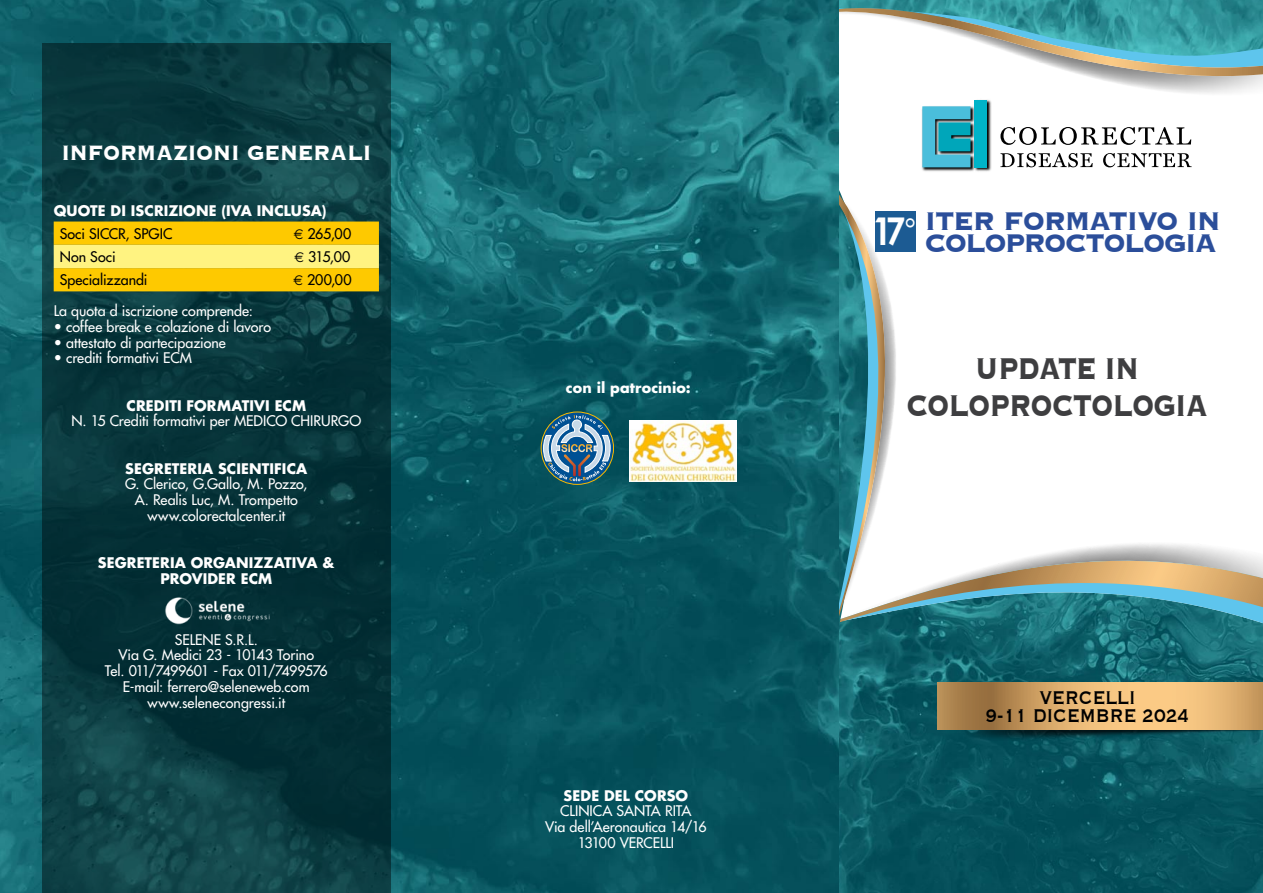
<style>
.page{position:relative;width:1263px;height:893px;background:#fff}
.page>*{position:absolute;margin:0;border:0;box-sizing:border-box;transform-origin:0 0}
.t1{font:700 39px/37.5px "Copperplate";letter-spacing:-.03em;color:#3e3e40;text-align:center;scale:.79 1}
.t2{font:700 33.15px "Copperplate";letter-spacing:-.045em;color:#2b4e9a;scale:.93 1}
.t3{font:700 27px "Copperplate";letter-spacing:-.02em;color:#fff;scale:.88 1}
.t4{font:24px/18px "Copperplate";color:#000;text-align:center;scale:.8 1}
.t5{font:14.25px/15.8px "Futura";color:#fff;text-align:center}
.t6{font:700 14.25px/15.8px "Futura";letter-spacing:.01em;color:#fff;text-align:center}
.t7{font:14.25px "Futura";color:#000}
.s1{font-family:"Euro Sans"}
.s2{font-family:"Century Gothic";font-size:38.25px;color:#fff}
</style>
<div class="page">
<img style="left:839px;top:639px;width:424px;height:254px">
<svg style="left:870px;top:626px;width:393px;height:13px"></svg>
<svg style="left:917px;top:544px;width:346px;height:82px"></svg>
<svg style="left:839px;top:0;width:424px;height:82px"></svg>
<svg style="left:839px;top:190px;width:78px;height:444px"></svg>
<img style="left:0;top:0;width:839px;height:893px">
<svg style="left:43px;top:43px;width:348px;height:850px;fill:#08353a"></svg>
<svg style="left:922px;top:100px;width:70px;height:72px"></svg>
<svg style="left:922px;top:106px;width:48px;height:61px"></svg>
<div style="left:974px;top:100px;width:12px;height:67px;background:#00b3c8"></div>
<svg style="left:1000px;top:127px;width:191px;height:18px"></svg>
<svg style="left:1000px;top:153px;width:93px;height:14px"></svg>
<svg style="left:1103px;top:153px;width:89px;height:14px"></svg>
<div style="left:875px;top:211px;width:40px;height:41px;background:#1c5b93"></div>
<img style="left:947px;top:729px;width:316px;height:17px">
<svg style="left:937px;top:682px;width:326px;height:47px"></svg>
<svg style="left:54px;top:222px;width:325px;height:69px"></svg>
<img style="left:156px;top:594px;width:121px;height:35px">
<svg style="left:541px;top:412px;width:72px;height:72px"></svg>
<svg style="left:543px;top:415px;width:67px;height:66px"></svg>
<div style="left:541px;top:412px;width:73px;height:73px;border:1px solid #faba00;border-radius:50%"></div>
<div style="left:630px;top:420px;width:107px;height:62px;background:#fff"></div>
<img style="left:631px;top:422px;width:104px;height:60px">
<h3 class="t3" style="left:61px;top:136px;width:354px">INFORMAZIONI GENERALI</h3>
<p class="t6" style="left:54px;top:202px;width:274px">QUOTE DI ISCRIZIONE (IVA INCLUSA)</p>
<p class="t7" style="left:60px;top:224px;width:114px">Soci SICCR, SPGIC</p>
<p class="t7" style="left:294px;top:224px;width:59px"><span class="s1">E</span> 265,00</p>
<p class="t7" style="left:60px;top:248px;width:57px">Non Soci</p>
<p class="t7" style="left:295px;top:248px;width:57px"><span class="s1">E</span> 315,00</p>
<p class="t7" style="left:60px;top:271px;width:89px">Specializzandi</p>
<p class="t7" style="left:293px;top:271px;width:60px"><span class="s1">E</span> 200,00</p>
<p class="t5" style="left:54px;top:303px;width:201px">La quota d iscrizione comprende:</p>
<p class="t5" style="left:54px;top:319px;width:219px">• coffee break e colazione di lavoro</p>
<p class="t5" style="left:54px;top:334px;width:174px">• attestato di partecipazione</p>
<p class="t5" style="left:54px;top:350px;width:140px">• crediti formativi ECM</p>
<p class="t6" style="left:127px;top:397px;width:181px">CREDITI FORMATIVI ECM</p>
<p class="t5" style="left:71px;top:413px;width:291px">N. 15 Crediti formativi per MEDICO CHIRURGO</p>
<p class="t6" style="left:125px;top:460px;width:184px">SEGRETERIA SCIENTIFICA</p>
<p class="t5" style="left:125px;top:476px;width:184px">G. Clerico, G.Gallo, M. Pozzo,<br>A. Realis Luc, M. Trompetto www.colorectalcenter.it</p>
<p class="t6" style="left:98px;top:555px;width:238px">SEGRETERIA ORGANIZZATIVA &amp;<br>PROVIDER ECM</p>
<p class="t5" style="left:105px;top:631px;width:224px">SELENE S.R.L.<br>Via G. Medici 23 - 10143 Torino<br>Tel. 011/7499601 - Fax 011/7499576<br>E-mail: ferrero@seleneweb.com www.selenecongressi.it</p>
<p class="t6" style="left:566px;top:380px;width:126px">con il patrocinio:</p>
<p class="t6" style="left:564px;top:787px;width:126px">SEDE DEL CORSO</p>
<p class="t5" style="left:545px;top:803px;width:163px">CLINICA SANTA RITA<br>Via dell’Aeronautica 14/16<br>13100 VERCELLI</p>
<h2 class="t2" style="left:872px;top:199px;width:376px"><span class="s2">17</span><sub>°</sub> ITER FORMATIVO IN</h2>
<h2 class="t2" style="left:924px;top:221px;width:316px">COLOPROCTOLOGIA</h2>
<h1 class="t1" style="left:906px;top:347px;width:384px">UPDATE IN<br>COLOPROCTOLOGIA</h1>
<h3 class="t4" style="left:985px;top:687px;width:256px">VERCELLI<br>9-11 dicembre 2024</h3>
</div>
